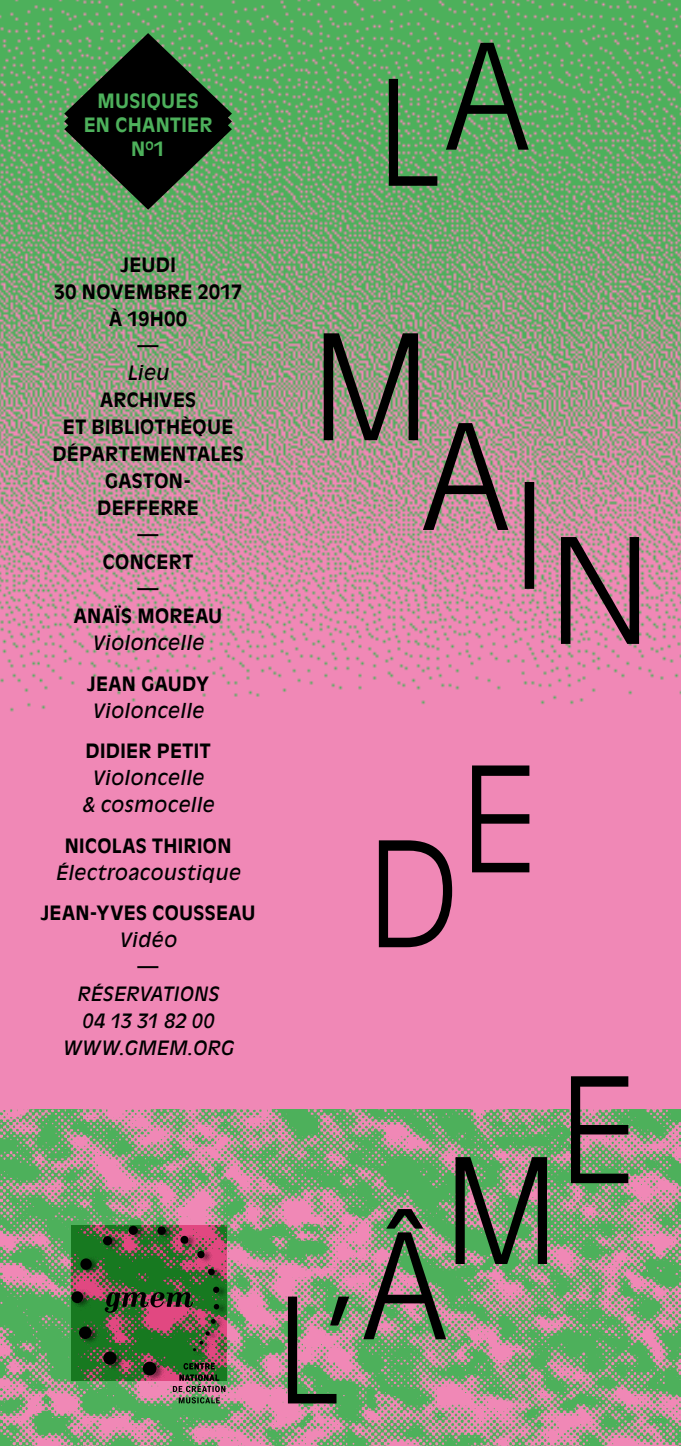
<style>
.page{position:relative;width:681px;height:1446px;background:#fff}
.page>*{position:absolute;margin:0;border:0;box-sizing:border-box;transform-origin:0 0}
.t1{font:21px "Antique Olive CE";color:#000}
.t2{font:700 19.5px/27px "Antique Olive LT";letter-spacing:.02em;color:#000;text-align:center}
.t3{font:italic 19.5px/27px "Antique Olive LT";letter-spacing:.025em;color:#000;text-align:center}
.t4{font:700 19.5px/24px "Antique Olive LT";letter-spacing:.015em;color:#4db05b;text-align:center}
</style>
<div class="page">
<img style="left:0;top:0;width:680px;height:1109px">
<img style="left:0;top:1109px;width:680px;height:337px">
<svg style="left:388px;top:79px;width:49px;height:107px;background:#487e4c"></svg>
<svg style="left:445px;top:43px;width:83px;height:107px;background:#467d4a"></svg>
<svg style="left:378px;top:840px;width:74px;height:107px;background:#9c5877"></svg>
<svg style="left:472px;top:765px;width:57px;height:107px;background:#92536f"></svg>
<svg style="left:288px;top:1296px;width:61px;height:107px;background:#797568"></svg>
<svg style="left:363px;top:1209px;width:83px;height:130px;background:#737564"></svg>
<svg style="left:455px;top:1157px;width:91px;height:107px;background:#54624c"></svg>
<svg style="left:570px;top:1076px;width:58px;height:107px;background:#6e5c5b"></svg>
<svg style="left:323px;top:333px;width:315px;height:311px;background:#a78488"></svg>
<svg style="left:71px;top:1225px;width:154px;height:178px;background:#596343"></svg>
<svg style="left:64px;top:33px;width:168px;height:177px;background:#2d4e2f"></svg>
<p class="t4" style="left:84px;top:89px;width:130px">MUSIQUES<br>EN CHANTIER<br>N<sup>O</sup>1</p>
<p class="t2" style="left:54px;top:251px;width:189px">JEUDI<br>30 NOVEMBRE 2017<br>À 19H00</p>
<p class="t1" style="left:137px;top:333px;width:22px">—</p>
<p class="t3" style="left:127px;top:360px;width:43px">Lieu</p>
<p class="t2" style="left:53px;top:386px;width:192px">ARCHIVES<br>ET BIBLIOTHÈQUE<br>DÉPARTEMENTALES<br>GASTON-<br>DEFFERRE</p>
<p class="t1" style="left:137px;top:522px;width:22px">—</p>
<p class="t2" style="left:103px;top:548px;width:92px">CONCERT</p>
<p class="t1" style="left:137px;top:576px;width:22px">—</p>
<p class="t2" style="left:74px;top:602px;width:150px">ANAÏS MOREAU</p>
<p class="t3" style="left:92px;top:630px;width:113px">Violoncelle</p>
<p class="t2" style="left:87px;top:670px;width:123px">JEAN GAUDY</p>
<p class="t3" style="left:92px;top:697px;width:113px">Violoncelle</p>
<p class="t2" style="left:86px;top:737px;width:126px">DIDIER PETIT</p>
<p class="t3" style="left:82px;top:765px;width:134px">Violoncelle<br>&amp; cosmocelle</p>
<p class="t2" style="left:65px;top:832px;width:168px">NICOLAS THIRION</p>
<p class="t3" style="left:56px;top:859px;width:186px">Électroacoustique</p>
<p class="t2" style="left:41px;top:899px;width:216px">JEAN-YVES COUSSEAU</p>
<p class="t3" style="left:119px;top:927px;width:59px">Vidéo</p>
<p class="t1" style="left:137px;top:954px;width:22px">—</p>
<p class="t3" style="left:63px;top:981px;width:172px">RÉSERVATIONS<br>04 13 31 82 00<br>WWW.GMEM.ORG</p>
</div>
